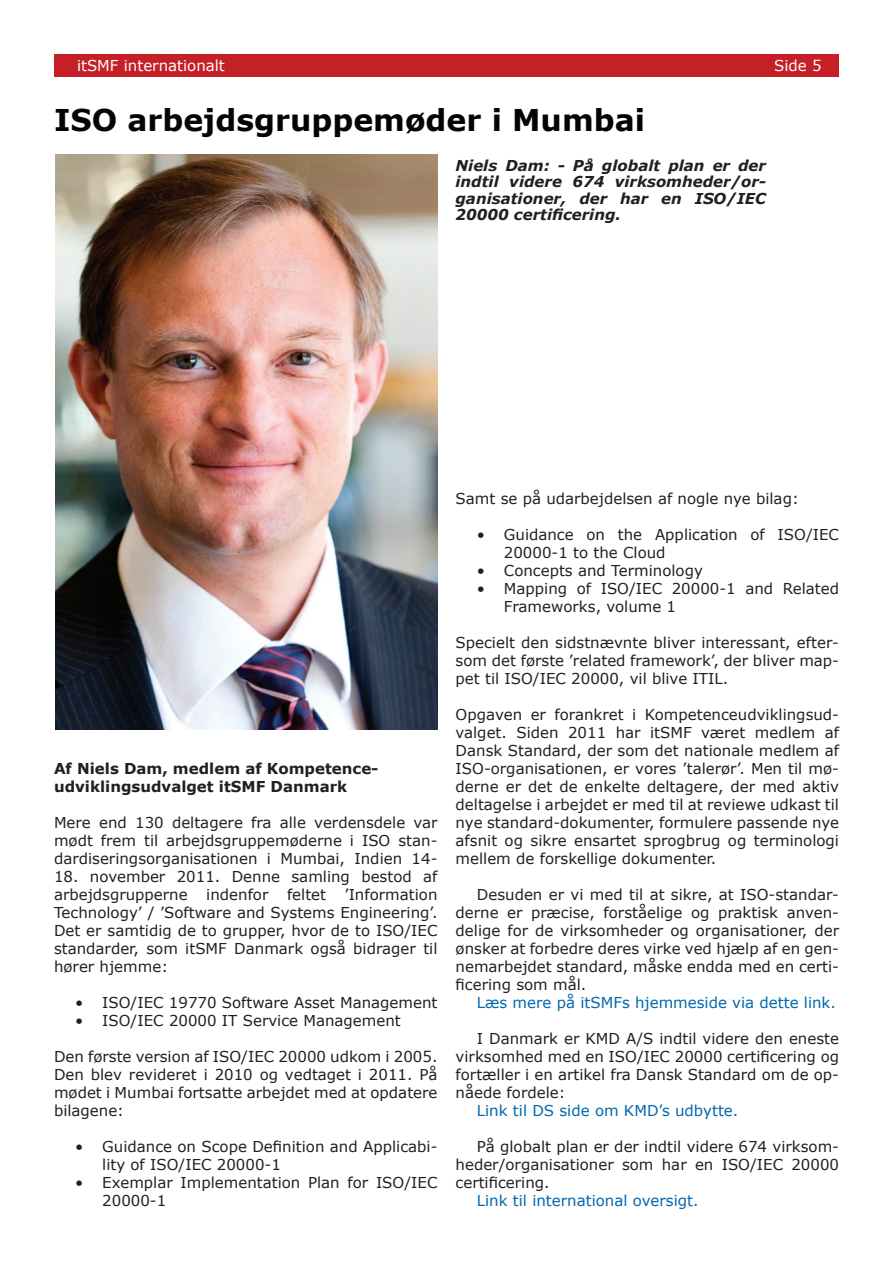
<style>
.page{position:relative;width:893px;height:1263px;background:#fff}
.page>*{position:absolute;margin:0;border:0;box-sizing:border-box;transform-origin:0 0}
.t1{font:700 30px "Verdana";color:#040503}
.t2{font:15px/18px "Verdana";color:#231f20;text-align:justify}
.t3{font:italic 700 15px/16.5px "Verdana";color:#231f20;text-align:justify}
.t4{font:15px "Verdana";color:#0068ae}
.t5{font:700 15px/18px "Verdana";color:#231f20}
.t6{font:15px "Verdana";color:#fff}
</style>
<div class="page">
<div style="left:54px;top:54px;width:785px;height:23px;background:#c52026"></div>
<img style="left:56px;top:154px;width:381px;height:575px">
<p class="t6" style="left:77px;top:56px;width:149px">itSMF internationalt</p>
<p class="t6" style="left:774px;top:56px;width:49px">Side 5</p>
<h1 class="t1" style="left:54px;top:99px;width:592px">ISO arbejdsgruppemøder i Mumbai</h1>
<p class="t3" style="left:455px;top:157px;width:312px">Niels Dam: - På globalt plan er der indtil videre 674 virksomheder/or&shy;ganisationer, der har en ISO/IEC 20000 certificering.</p>
<p class="t5" style="left:54px;top:759px;width:326px">Af Niels Dam, medlem af Kompetence&shy;udviklingsudvalget itSMF Danmark</p>
<p class="t2" style="left:54px;top:814px;width:385px">Mere end 130 deltagere fra alle verdensdele var mødt frem til arbejdsgruppemøderne i ISO stan&shy;dardiseringsorganisationen i Mumbai, Indien 14-</p>
<p class="t2" style="left:54px;top:868px;width:385px">18. november 2011. Denne samling bestod af arbejdsgrupperne indenfor feltet ’Information Technology’ / ’Software and Systems Engineering’.<br>Det er samtidig de to grupper, hvor de to ISO/IEC standarder, som itSMF Danmark også bidrager til hører hjemme:</p>
<p class="t2" style="left:75px;top:994px;width:364px">• ISO/IEC 19770 Software Asset Management</p>
<p class="t2" style="left:75px;top:1012px;width:327px">• ISO/IEC 20000 IT Service Management</p>
<p class="t2" style="left:54px;top:1048px;width:385px">Den første version af ISO/IEC 20000 udkom i 2005.<br>Den blev revideret i 2010 og vedtaget i 2011. På mødet i Mumbai fortsatte arbejdet med at opdatere bilagene:</p>
<p class="t2" style="left:102px;top:1138px;width:337px;text-indent:-27px">• Guidance on Scope Definition and Applicabi&shy;lity of ISO/IEC 20000-1</p>
<p class="t2" style="left:102px;top:1174px;width:337px;text-indent:-27px">• Exemplar Implementation Plan for ISO/IEC<br>20000-1</p>
<p class="t2" style="left:456px;top:490px;width:345px">Samt se på udarbejdelsen af nogle nye bilag:</p>
<p class="t2" style="left:504px;top:526px;width:337px;text-indent:-27px">• Guidance on the Application of ISO/IEC<br>20000-1 to the Cloud</p>
<p class="t2" style="left:477px;top:562px;width:228px">• Concepts and Terminology</p>
<p class="t2" style="left:504px;top:580px;width:337px;text-indent:-27px">• Mapping of ISO/IEC 20000-1 and Related<br>Frameworks, volume 1</p>
<p class="t2" style="left:456px;top:634px;width:385px">Specielt den sidstnævnte bliver interessant, efter&shy;som det første ’related framework’, der bliver map&shy;pet til ISO/IEC 20000, vil blive ITIL.</p>
<p class="t2" style="left:456px;top:706px;width:385px">Opgaven er forankret i Kompetenceudviklingsud&shy;valget. Siden 2011 har itSMF været medlem af Dansk Standard, der som det nationale medlem af ISO-organisationen, er vores ’talerør’. Men til mø&shy;derne er det de enkelte deltagere, der med aktiv deltagelse i arbejdet er med til at reviewe udkast til nye standard-dokumenter, formulere passende nye afsnit og sikre ensartet sprogbrug og terminologi mellem de forskellige dokumenter.</p>
<p class="t2" style="left:456px;top:886px;width:385px;text-indent:21px">Desuden er vi med til at sikre, at ISO-standar&shy;derne er præcise, forståelige og praktisk anven&shy;delige for de virksomheder og organisationer, der ønsker at forbedre deres virke ved hjælp af en gen&shy;nemarbejdet standard, måske endda med en certi&shy;ficering som mål.</p>
<p class="t4" style="left:477px;top:993px;width:361px">Læs mere på itSMFs hjemmeside via dette link.</p>
<p class="t2" style="left:456px;top:1030px;width:385px;text-indent:21px">I Danmark er KMD A/S indtil videre den eneste virksomhed med en ISO/IEC 20000 certificering og fortæller i en artikel fra Dansk Standard om de op&shy;nåede fordele:</p>
<p class="t4" style="left:477px;top:1101px;width:263px">Link til DS side om KMD’s udbytte.</p>
<p class="t2" style="left:456px;top:1138px;width:385px;text-indent:21px">På globalt plan er der indtil videre 674 virksom&shy;heder/organisationer som har en ISO/IEC 20000 certificering.</p>
<p class="t4" style="left:477px;top:1191px;width:223px">Link til international oversigt.</p>
</div>
